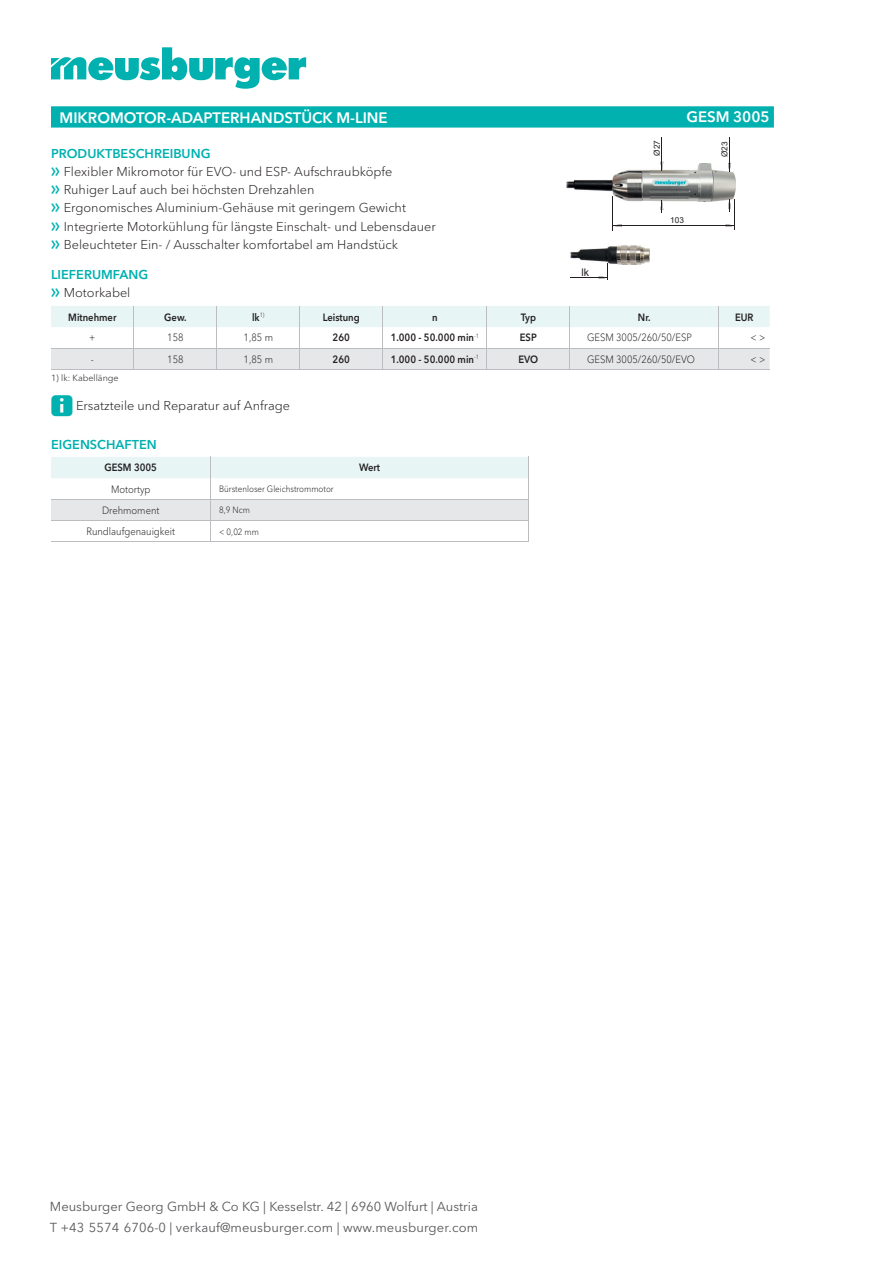
<style>
.page{position:relative;width:893px;height:1263px;background:#fff}
.page>*{position:absolute;margin:0;border:0;box-sizing:border-box;transform-origin:0 0}
.t1{font:600 15px "Avenir Next W1 G";color:#fff}
.t2{font:12.9px/20.7px "Avenir Next W1 G";color:#57585a}
.t3{font:300 12.75px/18px "Avenir Next W1 G";color:#231f20}
.t4{font:600 12.75px/18px "Avenir Next W1 G";color:#00b1b0}
.t5{font:300 10.5px "Avenir Next W1 G";color:#231f20;scale:.9 1}
.t6{font:600 10.5px "Avenir Next W1 G";color:#231f20;scale:.9 1}
.t7{font:10.5px "Arial";color:#231f20}
.t8{font:300 9px "Avenir Next W1 G";color:#231f20;scale:.9 1}
.t9{font:300 9px "Avenir Next W1 G";color:#231f20}
.t10{font:8.25px "Arial";color:#231f20}
.s1{font-weight:600;color:#00b1b0}
.s2{font-family:"Meusburger Sonderzeichen";font-weight:400;color:#00b1b0}
.s3{font-family:"Meusburger Sonderzeichen";font-weight:400}
.s4{font-weight:300;color:#231f20}
</style>
<div class="page">
<svg style="left:51px;top:47px;width:255px;height:42px"></svg>
<svg style="left:51px;top:106px;width:723px;height:22px;background:#08b3b2"></svg>
<img style="left:570px;top:245px;width:80px;height:19px">
<img style="left:566px;top:163px;width:169px;height:38px">
<hr style="left:613px;top:196px;width:1px;height:34px;background:#231f20">
<hr style="left:734px;top:199px;width:1px;height:31px;background:#231f20">
<hr style="left:613px;top:225px;width:121px;height:1px;background:#231f20">
<svg style="left:726px;top:224px;width:7px;height:3px"></svg>
<svg style="left:613px;top:224px;width:9px;height:3px"></svg>
<hr style="left:662px;top:137px;width:1px;height:33px;background:#231f20">
<svg style="left:660px;top:201px;width:3px;height:12px"></svg>
<svg style="left:660px;top:162px;width:3px;height:9px"></svg>
<hr style="left:729px;top:137px;width:1px;height:35px;background:#231f20">
<svg style="left:728px;top:200px;width:3px;height:12px"></svg>
<svg style="left:728px;top:163px;width:3px;height:9px"></svg>
<svg style="left:599px;top:264px;width:9px;height:16px"></svg>
<hr style="left:570px;top:277px;width:37px;height:1px;background:#231f20">
<svg style="left:51px;top:306px;width:719px;height:63px"></svg>
<hr style="left:51px;top:369px;width:83px;height:1px;background:#bcbdc0">
<hr style="left:134px;top:369px;width:83px;height:1px;background:#bcbdc0">
<hr style="left:217px;top:369px;width:83px;height:1px;background:#bcbdc0">
<hr style="left:300px;top:369px;width:83px;height:1px;background:#bcbdc0">
<hr style="left:383px;top:369px;width:104px;height:1px;background:#bcbdc0">
<hr style="left:487px;top:369px;width:83px;height:1px;background:#bcbdc0">
<hr style="left:570px;top:369px;width:149px;height:1px;background:#bcbdc0">
<hr style="left:719px;top:369px;width:51px;height:1px;background:#bcbdc0">
<svg style="left:51px;top:457px;width:478px;height:85px"></svg>
<p class="t1" style="left:60px;top:108px;width:330px">MIKROMOTOR-ADAPTERHANDSTÜCK M-LINE</p>
<p class="t1" style="left:686px;top:108px;width:85px">GESM 3005</p>
<p class="t3" style="left:51px;top:145px;width:386px"><span class="s1">PRODUKTBESCHREIBUNG<br></span><span class="s2">f</span> Flexibler Mikromotor für EVO- und ESP- Aufschraubköpfe<br><span class="s2">f</span> Ruhiger Lauf auch bei höchsten Drehzahlen<br><span class="s2">f</span> Ergonomisches Aluminium-Gehäuse mit geringem Gewicht<br><span class="s2">f</span> Integrierte Motorkühlung für längste Einschalt- und Lebensdauer <span class="s2">f</span> Beleuchteter Ein- / Ausschalter komfortabel am Handstück</p>
<p class="t4" style="left:51px;top:266px;width:99px">LIEFERUMFANG <span class="s3">f</span> <span class="s4">Motorkabel</span></p>
<p class="t10" style="left:651px;top:156px;width:17px;rotate:-90deg">Ø27</p>
<p class="t10" style="left:719px;top:157px;width:17px;rotate:-90deg">Ø23</p>
<p class="t10" style="left:670px;top:214px;width:15px">103</p>
<p class="t7" style="left:581px;top:265px;width:9px">lk</p>
<p class="t6" style="left:68px;top:310px;width:55px">Mitnehmer</p>
<p class="t6" style="left:164px;top:310px;width:26px">Gew.</p>
<p class="t6" style="left:252px;top:310px;width:15px">lk<sup>1)</sup></p>
<p class="t6" style="left:323px;top:310px;width:43px">Leistung</p>
<p class="t6" style="left:432px;top:310px;width:8px">n</p>
<p class="t6" style="left:521px;top:310px;width:18px">Typ</p>
<p class="t6" style="left:638px;top:310px;width:16px">Nr.</p>
<p class="t6" style="left:735px;top:310px;width:22px">EUR</p>
<p class="t5" style="left:89px;top:331px;width:8px">+</p>
<p class="t5" style="left:167px;top:331px;width:20px">158</p>
<p class="t5" style="left:244px;top:331px;width:34px">1,85 m</p>
<p class="t6" style="left:333px;top:331px;width:21px">260</p>
<p class="t6" style="left:391px;top:331px;width:100px">1.000 - 50.000 min<sup>-1</sup></p>
<p class="t6" style="left:520px;top:331px;width:20px">ESP</p>
<p class="t5" style="left:587px;top:331px;width:118px">GESM 3005/260/50/ESP</p>
<p class="t5" style="left:750px;top:331px;width:18px">&lt; &gt;</p>
<p class="t5" style="left:91px;top:353px;width:5px">-</p>
<p class="t5" style="left:167px;top:353px;width:20px">158</p>
<p class="t5" style="left:244px;top:353px;width:34px">1,85 m</p>
<p class="t6" style="left:333px;top:352px;width:21px">260</p>
<p class="t6" style="left:391px;top:352px;width:100px">1.000 - 50.000 min<sup>-1</sup></p>
<p class="t6" style="left:518px;top:352px;width:24px">EVO</p>
<p class="t5" style="left:587px;top:353px;width:121px">GESM 3005/260/50/EVO</p>
<p class="t5" style="left:750px;top:353px;width:18px">&lt; &gt;</p>
<p class="t9" style="left:51px;top:372px;width:69px">1) lk: Kabellänge</p>
<p class="t3" style="left:51px;top:397px;width:241px"><span class="s2">E</span> Ersatzteile und Reparatur auf Anfrage</p>
<p class="t4" style="left:51px;top:435px;width:107px">EIGENSCHAFTEN</p>
<p class="t6" style="left:104px;top:461px;width:60px">GESM 3005</p>
<p class="t6" style="left:359px;top:461px;width:25px">Wert</p>
<p class="t5" style="left:111px;top:483px;width:45px">Motortyp</p>
<p class="t8" style="left:219px;top:483px;width:129px">Bürstenloser Gleichstrommotor</p>
<p class="t5" style="left:102px;top:504px;width:65px">Drehmoment</p>
<p class="t8" style="left:219px;top:505px;width:36px">8,9 Ncm</p>
<p class="t5" style="left:87px;top:525px;width:100px">Rundlaufgenauigkeit</p>
<p class="t8" style="left:219px;top:526px;width:46px">&lt; 0,02 mm</p>
<p class="t2" style="left:50px;top:1196px;width:430px">Meusburger Georg GmbH &amp; Co KG | Kesselstr. 42 | 6960 Wolfurt | Austria<br>T +43 5574 6706-0 | verkauf@meusburger.com | www.meusburger.com</p>
</div>
